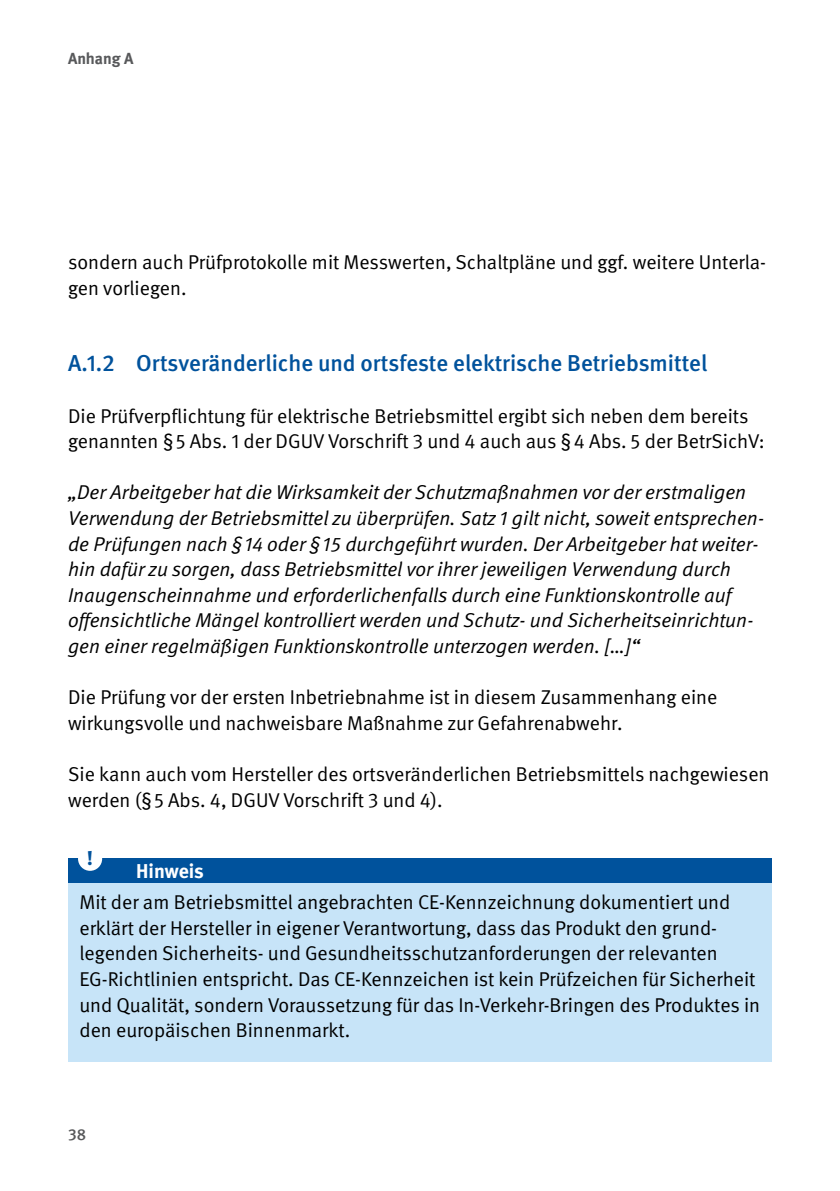
<style>
.page{position:relative;width:840px;height:1191px;background:#fff}
.page>*{position:absolute;margin:0;border:0;box-sizing:border-box;transform-origin:0 0}
.Überschriften_H3{font:500 23px "DGUV Meta";color:#00529c}
.Fließtext_FT{font:italic 20px/25.6px "DGUV Meta";color:#000}
.Fließtext_FT-2{font:20px/25.6px "DGUV Meta";color:#000}
.Fließtext_STG_FT{font:20px/25.6px "DGUV Meta";color:#000}
.Fließtext_STG_Titel{font:700 20px "DGUV Meta";color:#fff}
.t1{font:700 20px "DGUV Meta Serif";color:#00529c}
.t2{font:700 16px "DGUV Meta";color:#58595b}
.t3{font:500 16px "DGUV Meta";color:#58595b}
</style>
<div class="page">
<div style="left:68px;top:858px;width:703px;height:25px;background:#00529c"></div>
<div style="left:68px;top:883px;width:703px;height:179px;background:#c7e4f8"></div>
<div style="left:78px;top:846px;width:24px;height:25px;background:#fff;border-radius:50%"></div>
<p class="t2" style="left:68px;top:49px;width:67px">Anhang A</p>
<p class="Fließtext_FT-2" style="left:68px;top:250px;width:699px">sondern auch Prüfprotokolle mit Messwerten, Schaltpläne und ggf. weitere Unterla&shy;gen vorliegen.</p>
<h3 class="Überschriften_H3" style="left:68px;top:350px;width:640px">A.1.2 Ortsveränderliche und ortsfeste elektrische Betriebsmittel</h3>
<p class="Fließtext_FT-2" style="left:68px;top:403px;width:697px">Die Prüfverpflichtung für elektrische Betriebsmittel ergibt sich neben dem bereits genannten §5 Abs. 1 der DGUV Vorschrift 3 und 4 auch aus §4 Abs. 5 der BetrSichV:</p>
<p class="Fließtext_FT" style="left:68px;top:480px;width:697px">„Der Arbeitgeber hat die Wirksamkeit der Schutzmaßnahmen vor der erstmaligen Verwendung der Betriebsmittel zu überprüfen. Satz 1 gilt nicht, soweit entsprechen&shy;de Prüfungen nach §14 oder §15 durchgeführt wurden. Der Arbeitgeber hat weiter&shy;hin dafür zu sorgen, dass Betriebsmittel vor ihrer jeweiligen Verwendung durch Inaugenscheinnahme und erforderlichenfalls durch eine Funktionskontrolle auf offensichtliche Mängel kontrolliert werden und Schutz- und Sicherheitseinrichtun&shy;gen einer regelmäßigen Funktionskontrolle unterzogen werden. […]“</p>
<p class="Fließtext_FT-2" style="left:68px;top:685px;width:650px">Die Prüfung vor der ersten Inbetriebnahme ist in diesem Zusammenhang eine wirkungsvolle und nachweisbare Maßnahme zur Gefahrenabwehr.</p>
<p class="Fließtext_FT-2" style="left:68px;top:762px;width:702px">Sie kann auch vom Hersteller des ortsveränderlichen Betriebsmittels nachgewiesen werden (§5 Abs. 4, DGUV Vorschrift 3 und 4).</p>
<p class="t1" style="left:87px;top:845px;width:8px">!</p>
<p class="Fließtext_STG_Titel" style="left:136px;top:858px;width:69px">Hinweis</p>
<p class="Fließtext_STG_FT" style="left:79px;top:890px;width:681px">Mit der am Betriebsmittel angebrachten CE-Kennzeichnung dokumentiert und erklärt der Hersteller in eigener Verantwortung, dass das Produkt den grund&shy;legenden Sicherheits- und Gesundheitsschutzanforderungen der relevanten EG-Richtlinien entspricht. Das CE-Kennzeichen ist kein Prüfzeichen für Sicherheit und Qualität, sondern Voraussetzung für das In-Verkehr-Bringen des Produktes in den europäischen Binnenmarkt.</p>
<p class="t3" style="left:68px;top:1124px;width:20px">38</p>
</div>
